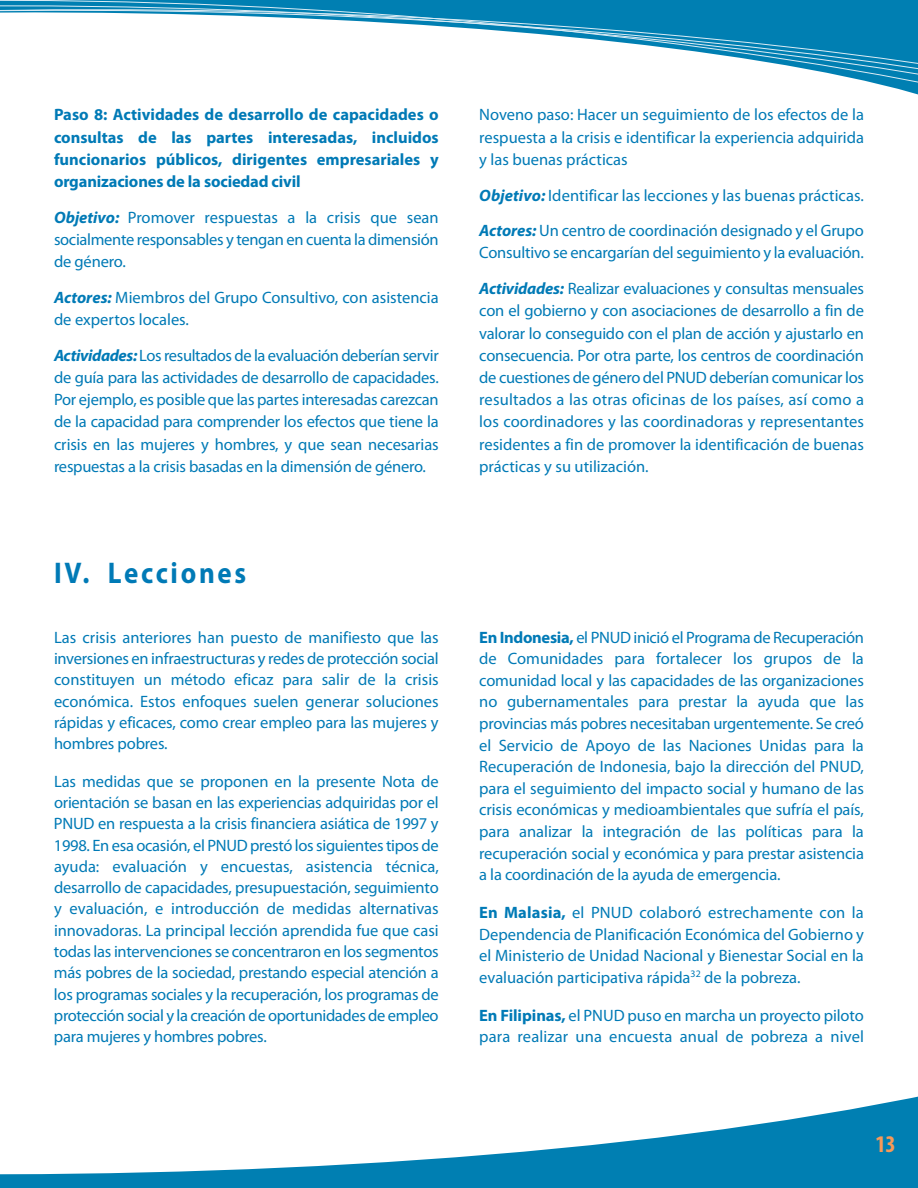
<style>
.page{position:relative;width:918px;height:1188px;background:#fff}
.page>*{position:absolute;margin:0;border:0;box-sizing:border-box;transform-origin:0 0}
.t1{font:700 30px "Myriad Pro";letter-spacing:.1em;color:#007ab6;scale:.9 1}
.t2{font:700 condensed 24px "Myriad Pro";color:#f79958}
.t3{font:16.5px/22.2px "Myriad Pro";letter-spacing:-.01em;color:#007ab6;text-align:justify}
.t4{font:700 16.5px/22.2px "Myriad Pro";letter-spacing:-.01em;color:#007ab6;text-align:justify}
.t5{font:16.5px/21.6px "Myriad Pro";letter-spacing:.01em;color:#007ab6}
.s1{font-weight:700;font-style:italic}
.s2{font-weight:700}
</style>
<div class="page">
<svg style="left:0;top:1096px;width:918px;height:92px"></svg>
<svg style="left:0;top:0;width:918px;height:84px"></svg>
<p class="t4" style="left:54px;top:105px;width:386px">Paso 8: Actividades de desarrollo de capacidades o consultas de las partes interesadas, incluidos funcionarios públicos, dirigentes empresariales y organizaciones de la sociedad civil</p>
<p class="t3" style="left:54px;top:207px;width:386px"><span class="s1">Objetivo:</span> Promover respuestas a la crisis que sean socialmente responsables y tengan en cuenta la dimensión de género.</p>
<p class="t3" style="left:54px;top:288px;width:386px"><span class="s1">Actores:</span> Miembros del Grupo Consultivo, con asistencia de expertos locales.</p>
<p class="t3" style="left:54px;top:345px;width:386px"><span class="s1">Actividades:</span> Los resultados de la evaluación deberían servir de guía para las actividades de desarrollo de capacidades.<br>Por ejemplo, es posible que las partes interesadas carezcan de la capacidad para comprender los efectos que tiene la crisis en las mujeres y hombres, y que sean necesarias respuestas a la crisis basadas en la dimensión de género.</p>
<h1 class="t1" style="left:54px;top:561px;width:215px">IV. Lecciones</h1>
<p class="t3" style="left:54px;top:628px;width:386px;line-height:21.3px">Las crisis anteriores han puesto de manifiesto que las inversiones en infraestructuras y redes de protección social constituyen un método eficaz para salir de la crisis económica. Estos enfoques suelen generar soluciones rápidas y eficaces, como crear empleo para las mujeres y hombres pobres.</p>
<p class="t3" style="left:54px;top:772px;width:386px;line-height:21.3px">Las medidas que se proponen en la presente Nota de orientación se basan en las experiencias adquiridas por el PNUD en respuesta a la crisis financiera asiática de 1997 y 1998. En esa ocasión, el PNUD prestó los siguientes tipos de ayuda: evaluación y encuestas, asistencia técnica, desarrollo de capacidades, presupuestación, seguimiento y evaluación, e introducción de medidas alternativas innovadoras. La principal lección aprendida fue que casi todas las intervenciones se concentraron en los segmentos más pobres de la sociedad, prestando especial atención a los programas sociales y la recuperación, los programas de protección social y la creación de oportunidades de empleo para mujeres y hombres pobres.</p>
<p class="t3" style="left:479px;top:105px;width:386px">Noveno paso: Hacer un seguimiento de los efectos de la respuesta a la crisis e identificar la experiencia adquirida y las buenas prácticas</p>
<p class="t3" style="left:479px;top:178px;width:386px;line-height:35.7px"><span class="s1">Objetivo:</span> Identificar las lecciones y las buenas prácticas.<br><span class="s1">Actores:</span> Un centro de coordinación designado y el Grupo</p>
<p class="t3" style="left:479px;top:236px;width:386px;line-height:35.7px">Consultivo se encargarían del seguimiento y la evaluación.<br><span class="s1">Actividades:</span> Realizar evaluaciones y consultas mensuales</p>
<p class="t3" style="left:479px;top:301px;width:386px">con el gobierno y con asociaciones de desarrollo a fin de valorar lo conseguido con el plan de acción y ajustarlo en consecuencia. Por otra parte, los centros de coordinación de cuestiones de género del PNUD deberían comunicar los resultados a las otras oficinas de los países, así como a los coordinadores y las coordinadoras y representantes residentes a fin de promover la identificación de buenas prácticas y su utilización.</p>
<p class="t3" style="left:479px;top:628px;width:386px;line-height:21.6px"><span class="s2">En Indonesia,</span> el PNUD inició el Programa de Recuperación de Comunidades para fortalecer los grupos de la comunidad local y las capacidades de las organizaciones no gubernamentales para prestar la ayuda que las provincias más pobres necesitaban urgentemente. Se creó el Servicio de Apoyo de las Naciones Unidas para la Recuperación de Indonesia, bajo la dirección del PNUD, para el seguimiento del impacto social y humano de las crisis económicas y medioambientales que sufría el país, para analizar la integración de las políticas para la recuperación social y económica y para prestar asistencia a la coordinación de la ayuda de emergencia.</p>
<p class="t3" style="left:479px;top:903px;width:386px;line-height:21.6px"><span class="s2">En Malasia,</span> el PNUD colaboró estrechamente con la Dependencia de Planificación Económica del Gobierno y el Ministerio de Unidad Nacional y Bienestar Social en la evaluación participativa rápida<sup>32</sup> de la pobreza.</p>
<p class="t5" style="left:479px;top:1006px;width:386px"><span class="s2">En Filipinas,</span> el PNUD puso en marcha un proyecto piloto para realizar una encuesta anual de pobreza a nivel</p>
<h2 class="t2" style="left:875px;top:1136px;width:22px">13</h2>
</div>
